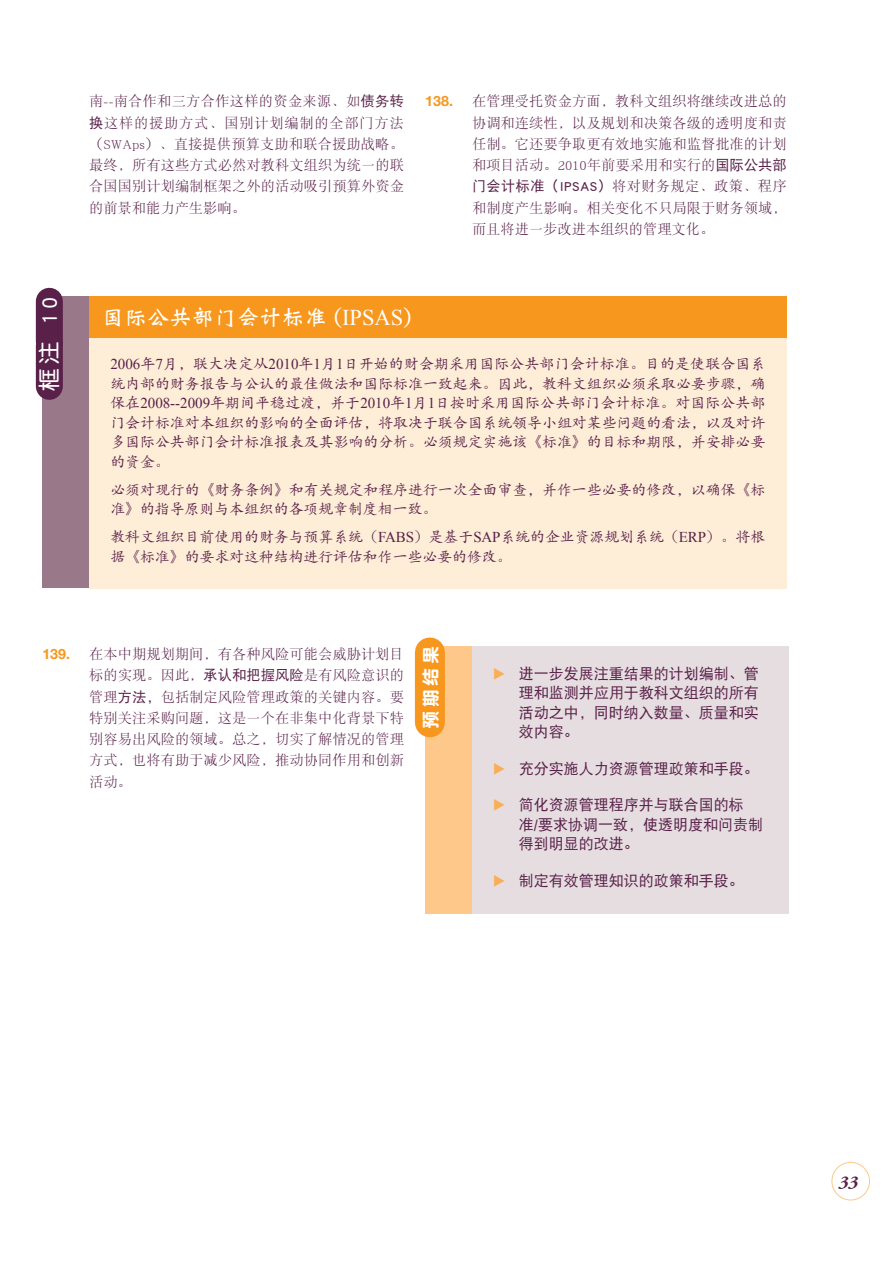
<style>
.page{position:relative;width:893px;height:1263px;background:#fff}
.page>*{position:absolute;margin:0;border:0;box-sizing:border-box;transform-origin:0 0}
.t1{font:22.5px "DFP Wei Bei W7 G Bpc EUC H";color:#fff}
.t2{font:22.5px "DFP Yuan W7 G Bpc EUC H";color:#fff}
.t3{font:18px "DFP Yuan W9 G Bpc EUC H";color:#fff}
.t4{font:italic 700 18px "Adobe Garamond";color:#592049}
.t5{font:15px/19.5px "DFP Kai W5 G Bpc EUC H";letter-spacing:-.01em;color:#592049}
.t6{font:15px/19.5px "DFP Hei W5 G Bpc EUC H";color:#592049;text-align:justify}
.t7{font:14.25px/21.3px "DFP Song W3 G Bpc EUC H";letter-spacing:.005em;color:#592049;text-align:justify}
.t8{font:14.25px "DFP Hei W5 G Bpc EUC H";letter-spacing:.025em;color:#592049}
.t9{font:700 14.25px "Helvetica Neue";color:#f7971d}
.s1{font-family:"DFP Hei W5 G Bpc EUC H"}
.s2{font-family:"DFP Song W3 G Bpc EUC H"}
.s3{font-family:"Times New Roman"}
.s4{font-family:"European Pi Three";color:#faae55}
</style>
<div class="page">
<div style="left:831px;top:1162px;width:38px;height:38px;border:1px solid #fdc889;border-radius:50%"></div>
<div style="left:42px;top:296px;width:47px;height:292px;background:#997889"></div>
<div style="left:89px;top:296px;width:697px;height:42px;background:#f7971d"></div>
<div style="left:89px;top:338px;width:697px;height:250px;background:#feedd7"></div>
<div style="left:36px;top:301px;width:27px;height:85px;background:#592049"></div>
<div style="left:425px;top:646px;width:47px;height:268px;background:#fdc889"></div>
<div style="left:472px;top:646px;width:316px;height:268px;background:#e5dde0"></div>
<div style="left:415px;top:652px;width:30px;height:70px;background:#f7971d"></div>
<p class="t7" style="left:89px;top:92px;width:316px">南--南合作和三方合作这样的资金来源、如<span class="s1">债务转换</span>这样的援助方式、国别计划编制的全部门方法（SWAps）、直接提供预算支助和联合援助战略。最终，所有这些方式必然对教科文组织为统一的联合国国别计划编制框架之外的活动吸引预算外资金的前景和能力产生影响。</p>
<p class="t9" style="left:425px;top:96px;width:29px">138.</p>
<p class="t7" style="left:472px;top:92px;width:316px">在管理受托资金方面，教科文组织将继续改进总的协调和连续性，以及规划和决策各级的透明度和责任制。它还要争取更有效地实施和监督批准的计划和项目活动。2010年前要采用和实行的<span class="s1">国际公共部</span></p>
<p class="t8" style="left:472px;top:181px;width:316px">门会计标准（IPSAS）<span class="s2">将对财务规定、政策、程序</span></p>
<p class="t7" style="left:472px;top:199px;width:316px">和制度产生影响。相关变化不只局限于财务领域，而且将进一步改进本组织的管理文化。</p>
<h1 class="t2" style="left:40px;top:391px;width:97px;rotate:-90deg">框注 10</h1>
<h1 class="t1" style="left:102px;top:308px;width:310px">国际公共部门会计标准 (<span class="s3">IPSAS</span>)</h1>
<p class="t5" style="left:110px;top:356px;width:656px;text-align:justify"><span class="s3">2006</span>年<span class="s3">7</span>月，联大决定从<span class="s3">2010</span>年<span class="s3">1</span>月<span class="s3">1</span>日开始的财会期采用国际公共部门会计标准。目的是使联合国系统内部的财务报告与公认的最佳做法和国际标准一致起来。因此，教科文组织必须采取必要步骤，确保在<span class="s3">2008--2009</span>年期间平稳过渡，并于<span class="s3">2010</span>年<span class="s3">1</span>月<span class="s3">1</span>日按时采用国际公共部门会计标准。对国际公共部门会计标准对本组织的影响的全面评估，将取决于联合国系统领导小组对某些问题的看法，以及对许多国际公共部门会计标准报表及其影响的分析。必须规定实施该《标准》的目标和期限，并安排必要的资金。</p>
<p class="t5" style="left:110px;top:482px;width:656px">必须对现行的《财务条例》和有关规定和程序进行一次全面审查，并作一些必要的修改，以确保《标准》的指导原则与本组织的各项规章制度相一致。</p>
<p class="t5" style="left:110px;top:529px;width:656px">教科文组织目前使用的财务与预算系统（<span class="s3">FABS</span>）是基于<span class="s3">SAP</span>系统的企业资源规划系统（<span class="s3">ERP</span>）。将根据《标准》的要求对这种结构进行评估和作一些必要的修改。</p>
<p class="t9" style="left:42px;top:649px;width:29px">139.</p>
<p class="t7" style="left:89px;top:645px;width:316px">在本中期规划期间，有各种风险可能会威胁计划目标的实现。因此，<span class="s1">承认和把握风险</span>是有风险意识的管理<span class="s1">方法，</span>包括制定风险管理政策的关键内容。要特别关注采购问题，这是一个在非集中化背景下特别容易出风险的领域。总之，切实了解情况的管理方式，也将有助于减少风险，推动协同作用和创新活动。</p>
<p class="t3" style="left:423px;top:729px;width:84px;rotate:-90deg">预期结果</p>
<p class="t6" style="left:519px;top:665px;width:241px;text-indent:-26px"><span class="s4">-</span> 进一步发展注重结果的计划编制、管理和监测并应用于教科文组织的所有活动之中，同时纳入数量、质量和实效内容。</p>
<p class="t6" style="left:493px;top:760px;width:267px"><span class="s4">-</span> 充分实施人力资源管理政策和手段。</p>
<p class="t6" style="left:519px;top:797px;width:246px;text-align:left;text-indent:-26px"><span class="s4">-</span> 简化资源管理程序并与联合国的标准/要求协调一致，使透明度和问责制得到明显的改进。</p>
<p class="t6" style="left:493px;top:873px;width:252px"><span class="s4">-</span> 制定有效管理知识的政策和手段。</p>
<p class="t4" style="left:839px;top:1175px;width:20px">33</p>
</div>
